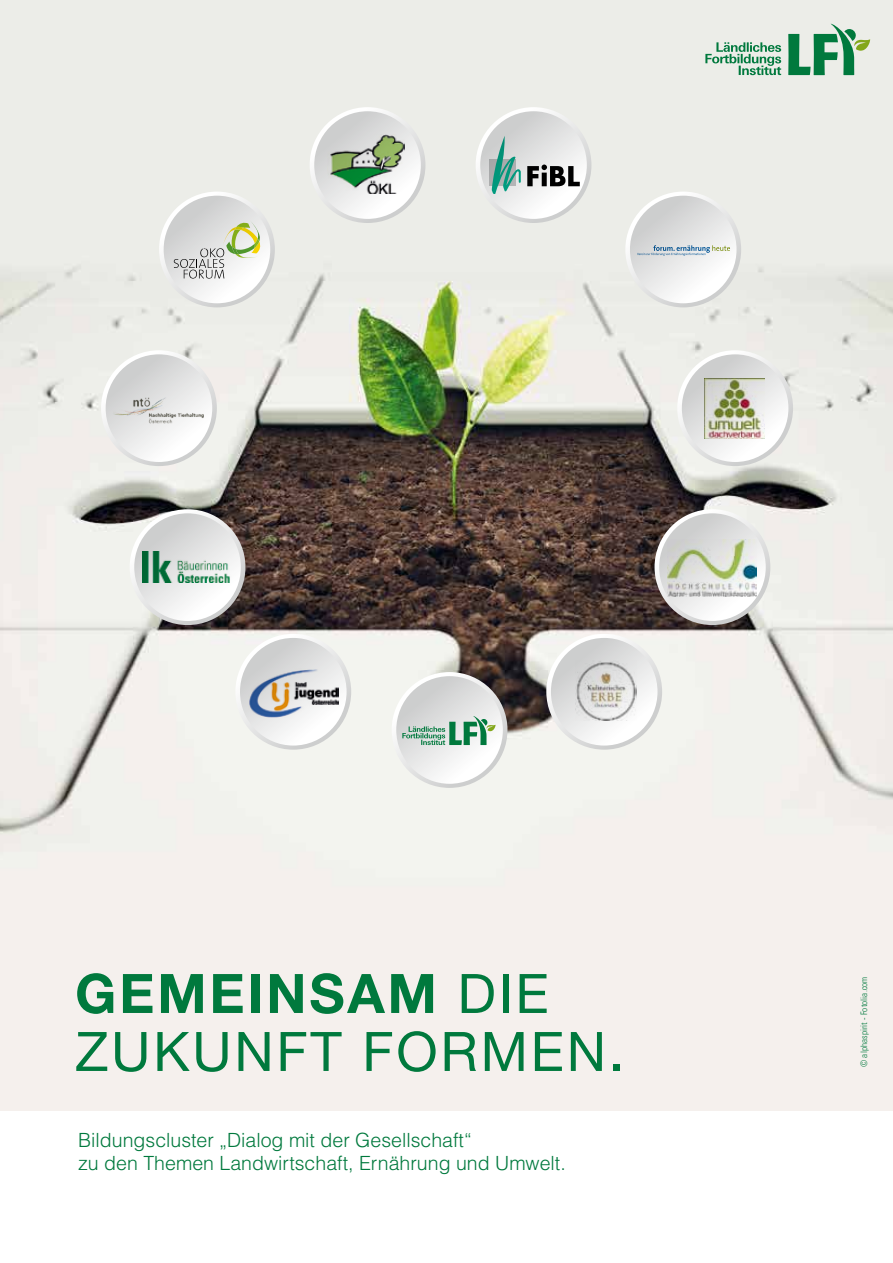
<style>
.page{position:relative;width:893px;height:1263px;background:#fff}
.page>*{position:absolute;margin:0;border:0;box-sizing:border-box;transform-origin:0 0}
.t1{font:54.45px/57.9px "Helvetica Neue";letter-spacing:.05em;color:#00793d}
.t2{font:300 19.5px/23.4px "Helvetica";color:#00793d}
.t3{font:9px "Univers Com 47 Light Cond";letter-spacing:.01em;color:#00793d}
.s1{font-weight:700}
</style>
<div class="page">
<img style="left:0;top:0;width:893px;height:1110px">
<svg style="left:705px;top:42px;width:76px;height:33px;background:#a4c9b3"></svg>
<svg style="left:788px;top:23px;width:82px;height:52px;background:#8cbd9f"></svg>
<svg style="left:546px;top:634px;width:116px;height:116px"></svg>
<svg style="left:551px;top:638px;width:106px;height:107px"></svg>
<svg style="left:568px;top:660px;width:77px;height:60px"></svg>
<img style="left:575px;top:660px;width:61px;height:60px">
<svg style="left:159px;top:192px;width:116px;height:115px"></svg>
<svg style="left:164px;top:196px;width:106px;height:107px"></svg>
<svg style="left:235px;top:634px;width:116px;height:116px"></svg>
<svg style="left:240px;top:638px;width:107px;height:107px"></svg>
<svg style="left:247px;top:663px;width:93px;height:57px"></svg>
<img style="left:248px;top:668px;width:90px;height:49px">
<svg style="left:476px;top:107px;width:115px;height:116px"></svg>
<svg style="left:480px;top:111px;width:107px;height:108px"></svg>
<svg style="left:625px;top:192px;width:116px;height:115px"></svg>
<svg style="left:630px;top:196px;width:106px;height:107px"></svg>
<svg style="left:101px;top:350px;width:116px;height:116px"></svg>
<svg style="left:106px;top:354px;width:106px;height:108px"></svg>
<div style="left:113px;top:390px;width:91px;height:37px;background:linear-gradient(to right,#cdcece,#eff0f0)"></div>
<img style="left:113px;top:394px;width:91px;height:32px">
<svg style="left:677px;top:350px;width:116px;height:116px"></svg>
<svg style="left:682px;top:354px;width:106px;height:108px"></svg>
<img style="left:705px;top:379px;width:59px;height:59px">
<svg style="left:310px;top:107px;width:115px;height:116px"></svg>
<svg style="left:314px;top:111px;width:107px;height:108px"></svg>
<svg style="left:325px;top:135px;width:86px;height:59px"></svg>
<img style="left:328px;top:135px;width:76px;height:59px">
<svg style="left:654px;top:509px;width:116px;height:116px"></svg>
<svg style="left:659px;top:513px;width:107px;height:108px"></svg>
<img style="left:668px;top:539px;width:88px;height:58px">
<svg style="left:130px;top:509px;width:115px;height:116px"></svg>
<svg style="left:134px;top:513px;width:107px;height:108px"></svg>
<img style="left:142px;top:551px;width:92px;height:31px">
<svg style="left:392px;top:672px;width:115px;height:116px"></svg>
<svg style="left:396px;top:676px;width:107px;height:108px"></svg>
<h1 class="t1" style="left:75px;top:964px;width:550px"><span class="s1">GEMEINSAM</span> DIE<br>ZUKUNFT FORMEN.</h1>
<p class="t3" style="left:859px;top:1067px;width:92px;rotate:-90deg">© alphaspirit - Fotolia.com</p>
<p class="t2" style="left:78px;top:1128px;width:489px">Bildungscluster „Dialog mit der Gesellschaft“<br>zu den Themen Landwirtschaft, Ernährung und Umwelt.</p>
</div>
